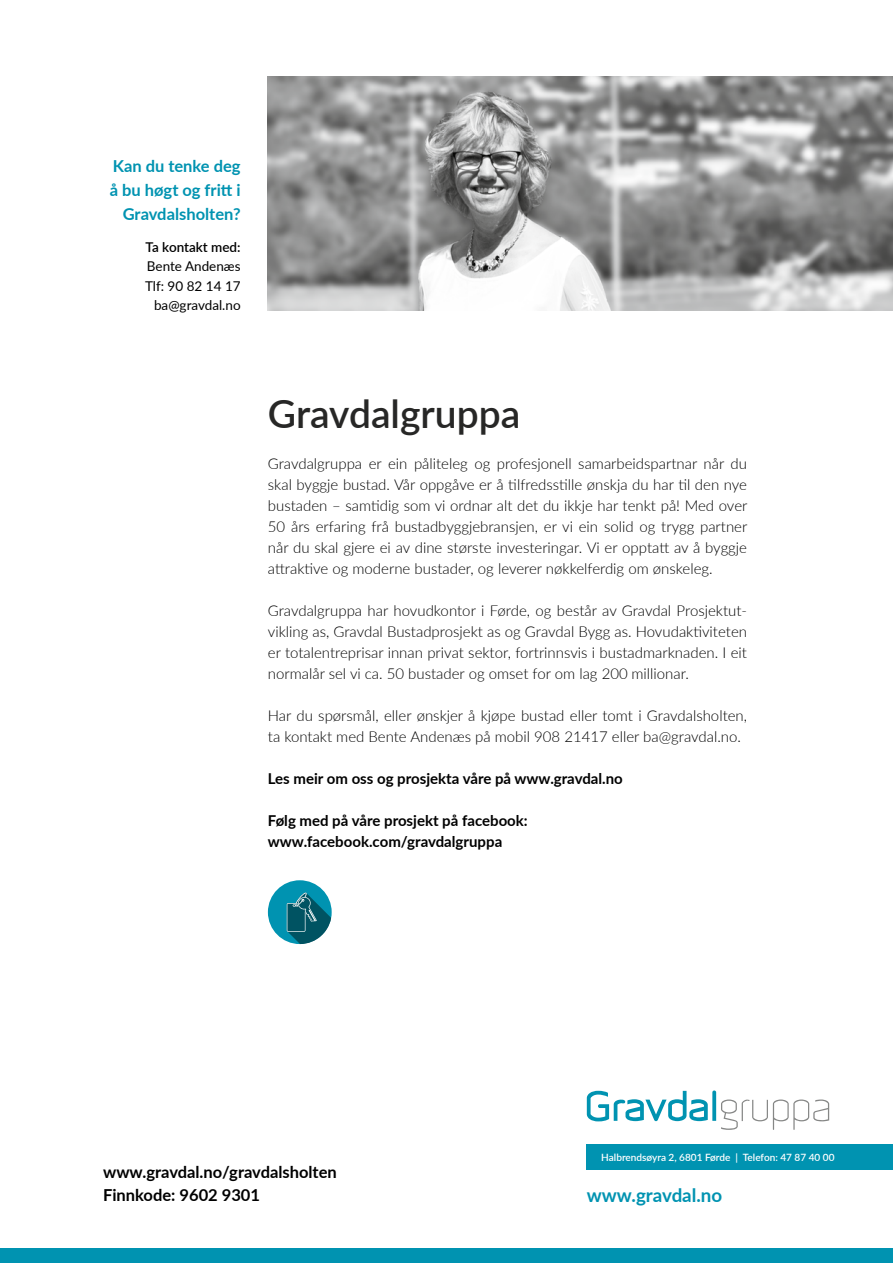
<style>
.page{position:relative;width:893px;height:1263px;background:#fff}
.page>*{position:absolute;margin:0;border:0;box-sizing:border-box;transform-origin:0 0}
.t1{font:600 39px "Lato";color:#272726}
.t2{font:700 18.75px "Lato";color:#0093b1}
.t3{font:700 16.5px/22.5px "Lato";color:#000}
.t4{font:700 16.5px/24px "Lato";color:#0093b1;text-align:right}
.t5{font:300 15px/21px "Lato";color:#000;text-align:justify}
.t6{font:700 15px/21px "Lato";color:#000}
.t7{font:13.5px/19.5px "Lato";color:#000;text-align:right}
.t8{font:600 13.5px "Lato";color:#000}
.t9{font:600 10.05px "Lato";color:#fff}
</style>
<div class="page">
<img style="left:268px;top:77px;width:625px;height:233px">
<svg style="left:587px;top:1090px;width:242px;height:40px"></svg>
<div style="left:587px;top:1144px;width:306px;height:25px;background:#0093b1"></div>
<div style="left:0;top:1248px;width:893px;height:15px;background:#0093b1"></div>
<div style="left:268px;top:880px;width:64px;height:64px;background:#0093b1;border-radius:50%"></div>
<svg style="left:287px;top:892px;width:44px;height:52px"></svg>
<p class="t4" style="left:110px;top:154px;width:132px">Kan du tenke deg å bu høgt og fritt i<br>Gravdalsholten?</p>
<p class="t8" style="left:146px;top:237px;width:96px">Ta kontakt med:</p>
<p class="t7" style="left:145px;top:256px;width:97px">Bente Andenæs<br>Tlf: 90 82 14 17 ba@gravdal.no</p>
<h1 class="t1" style="left:268px;top:385px;width:254px">Gravdalgruppa</h1>
<p class="t5" style="left:268px;top:452px;width:481px">Gravdalgruppa er ein påliteleg og profesjonell samarbeidspartnar når du skal byggje bustad. Vår oppgåve er å tilfredsstille ønskja du har til den nye bustaden – samtidig som vi ordnar alt det du ikkje har tenkt på! Med over 50 års erfaring frå bustadbyggjebransjen, er vi ein solid og trygg partner når du skal gjere ei av dine største investeringar. Vi er opptatt av å byggje attraktive og moderne bustader, og leverer nøkkelferdig om ønskeleg.</p>
<p class="t5" style="left:268px;top:599px;width:481px">Gravdalgruppa har hovudkontor i Førde, og består av Gravdal Prosjektut&shy;vikling as, Gravdal Bustadprosjekt as og Gravdal Bygg as. Hovudaktiviteten er totalentreprisar innan privat sektor, fortrinnsvis i bustadmarknaden. I eit normalår sel vi ca. 50 bustader og omset for om lag 200 millionar.</p>
<p class="t5" style="left:268px;top:704px;width:481px">Har du spørsmål, eller ønskjer å kjøpe bustad eller tomt i Gravdalsholten, ta kontakt med Bente Andenæs på mobil 908 21417 eller ba@gravdal.no.</p>
<p class="t6" style="left:268px;top:767px;width:356px">Les meir om oss og prosjekta våre på www.gravdal.no</p>
<p class="t6" style="left:268px;top:809px;width:261px">Følg med på våre prosjekt på facebook: www.facebook.com/gravdalgruppa</p>
<p class="t3" style="left:103px;top:1160px;width:235px">www.gravdal.no/gravdalsholten<br>Finnkode: 9602 9301</p>
<p class="t9" style="left:601px;top:1150px;width:235px">Halbrendsøyra 2, 6801 Førde | Telefon: 47 87 40 00</p>
<p class="t2" style="left:587px;top:1181px;width:137px">www.gravdal.no</p>
</div>
